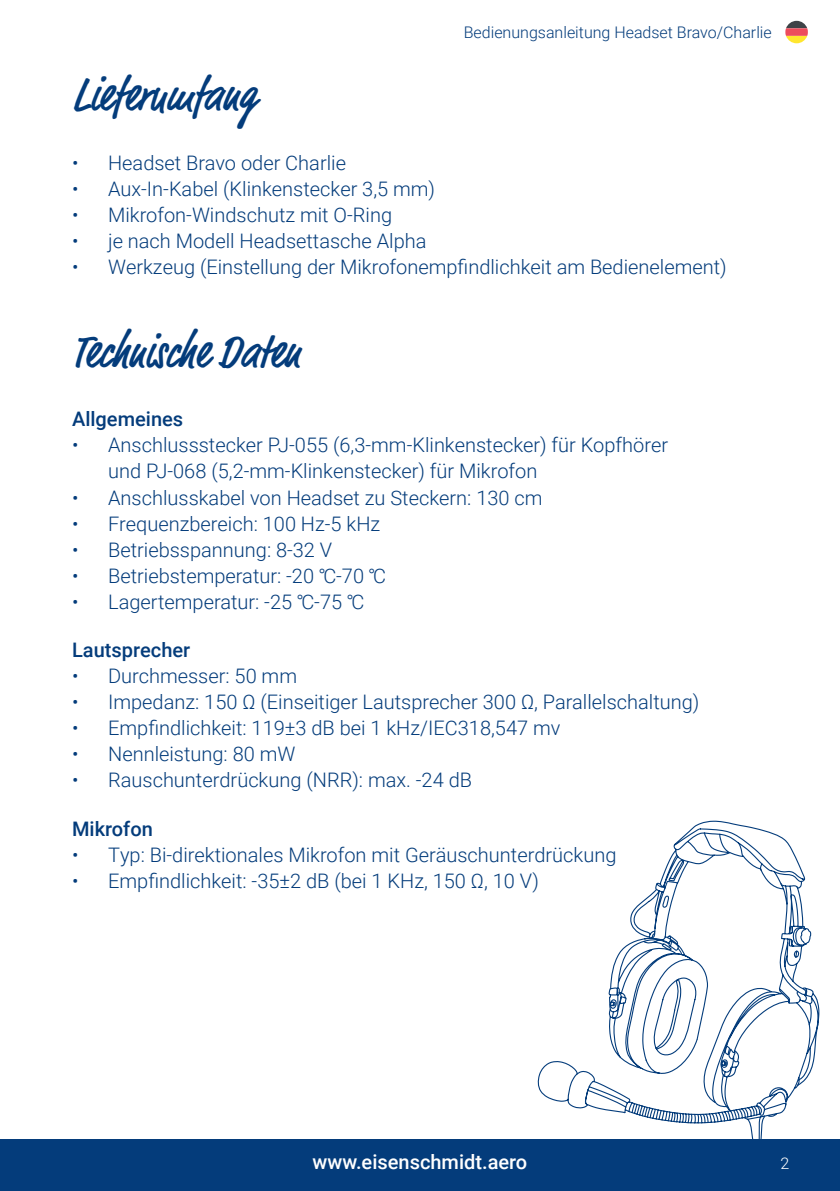
<style>
.page{position:relative;width:840px;height:1191px;background:#fff}
.page>*{position:absolute;margin:0;border:0;box-sizing:border-box;transform-origin:0 0}
.t1{font:500 condensed 48px "Market Pro";color:#043c7b}
.t2{font:300 20px/26px "Roboto";color:#043c7b}
.t3{font:500 20px "Roboto";color:#043c7b}
.t4{font:500 20px "Roboto";color:#fff}
.t5{font:300 16px "Roboto";color:#043c7b}
.t6{font:300 16px "Roboto";color:#fff}
</style>
<div class="page">
<svg style="left:536px;top:820px;width:284px;height:320px"></svg>
<svg style="left:676px;top:947px;width:6px;height:8px"></svg>
<div style="left:0;top:1140px;width:839px;height:51px;background:#043c7b"></div>
<h1 class="t1" style="left:72px;top:62px;width:185px">Lieferumfang</h1>
<p class="t5" style="left:463px;top:21px;width:309px">Bedienungsanleitung Headset Bravo/Charlie</p>
<p class="t2" style="left:72px;top:149px;width:275px">• Headset Bravo oder Charlie</p>
<p class="t2" style="left:72px;top:175px;width:364px">• Aux-In-Kabel (Klinkenstecker 3,5 mm)</p>
<p class="t2" style="left:72px;top:201px;width:321px">• Mikrofon-Windschutz mit O-Ring</p>
<p class="t2" style="left:72px;top:227px;width:356px">• je nach Modell Headsettasche Alpha</p>
<p class="t2" style="left:72px;top:253px;width:656px">• Werkzeug (Einstellung der Mikrofonempfindlichkeit am Bedienelement)</p>
<h1 class="t1" style="left:72px;top:319px;width:230px">Technische Daten</h1>
<p class="t3" style="left:72px;top:405px;width:113px">Allgemeines</p>
<p class="t2" style="left:108px;top:431px;width:561px;text-indent:-36px">• Anschlussstecker PJ-055 (6,3-mm-Klinkenstecker) für Kopfhörer und PJ-068 (5,2-mm-Klinkenstecker) für Mikrofon</p>
<p class="t2" style="left:72px;top:483px;width:471px">• Anschlusskabel von Headset zu Steckern: 130 cm</p>
<p class="t2" style="left:72px;top:509px;width:309px">• Frequenzbereich: 100 Hz-5 kHz</p>
<p class="t2" style="left:72px;top:535px;width:261px">• Betriebsspannung: 8-32 V</p>
<p class="t2" style="left:72px;top:561px;width:315px">• Betriebstemperatur: -20 ℃-70 ℃</p>
<p class="t2" style="left:72px;top:587px;width:293px">• Lagertemperatur: -25 ℃-75 ℃</p>
<p class="t3" style="left:72px;top:636px;width:120px">Lautsprecher</p>
<p class="t2" style="left:72px;top:662px;width:226px">• Durchmesser: 50 mm</p>
<p class="t2" style="left:72px;top:688px;width:628px">• Impedanz: 150 Ω (Einseitiger Lautsprecher 300 Ω, Parallelschaltung)</p>
<p class="t2" style="left:72px;top:714px;width:489px">• Empfindlichkeit: 119±3 dB bei 1 kHz/IEC318,547 mv</p>
<p class="t2" style="left:72px;top:740px;width:225px">• Nennleistung: 80 mW</p>
<p class="t2" style="left:72px;top:766px;width:401px">• Rauschunterdrückung (NRR): max. -24 dB</p>
<p class="t3" style="left:72px;top:815px;width:82px">Mikrofon</p>
<p class="t2" style="left:72px;top:841px;width:545px">• Typ: Bi-direktionales Mikrofon mit Geräuschunterdrückung</p>
<p class="t2" style="left:72px;top:867px;width:468px">• Empfindlichkeit: -35±2 dB (bei 1 KHz, 150 Ω, 10 V)</p>
<p class="t4" style="left:312px;top:1148px;width:216px">www.eisenschmidt.aero</p>
<p class="t6" style="left:780px;top:1152px;width:10px">2</p>
</div>
